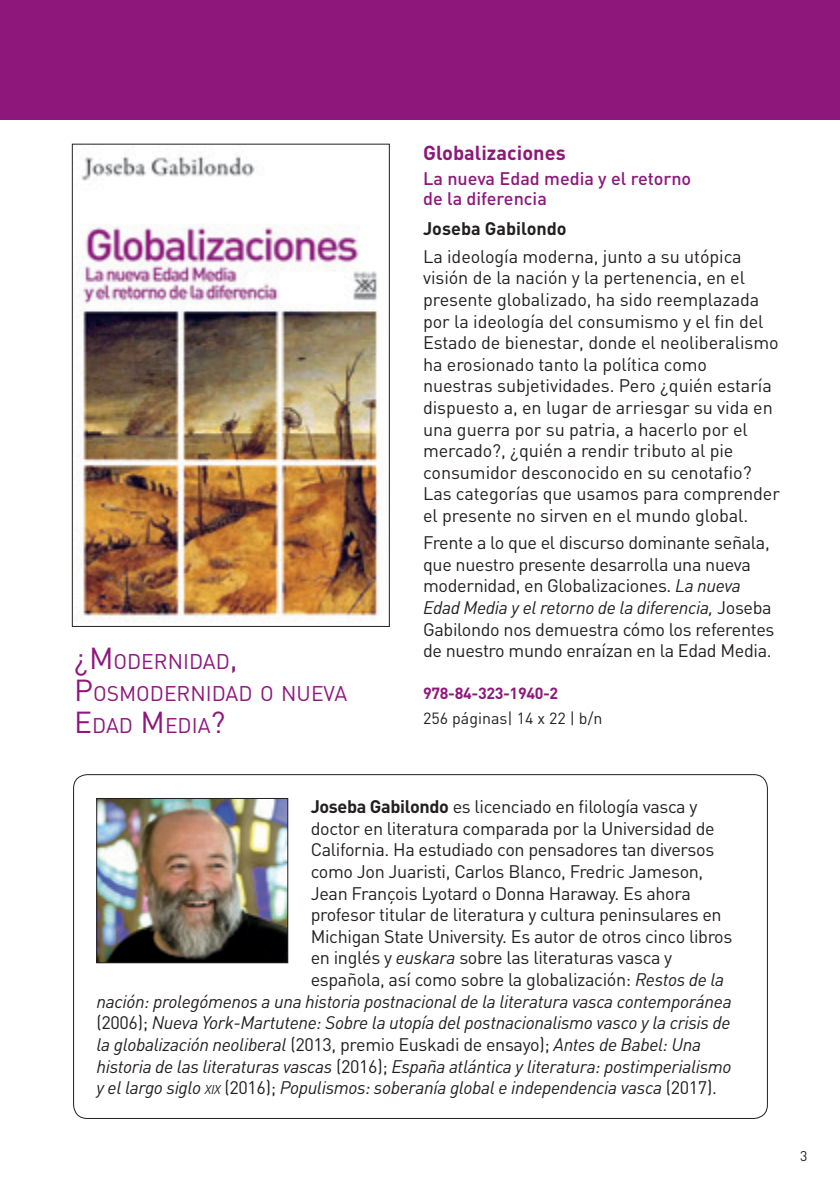
<style>
.page{position:relative;width:840px;height:1191px;background:#fff}
.page>*{position:absolute;margin:0;border:0;box-sizing:border-box;transform-origin:0 0}
.destacado{font:21px/32px "DIN";color:#8e177c}
.Titulo_libro{font:700 20px "DIN";color:#8e177c}
.Resumen_-_izquierda{font:18px/21.6px "DIN";letter-spacing:-.02em;color:#231f20}
.Resumen_-_izquierda-2{font:italic 18px "DIN";letter-spacing:-.02em;color:#231f20}
.subtítulo{font:500 18px/20px "DIN";color:#8e177c}
.autor{font:700 18px "DIN";color:#231f20}
.paginas_formato{font:16px "DIN";color:#231f20}
.isbn{font:700 16px "DIN";letter-spacing:-.02em;color:#8e177c}
.paginas_formato-2{font:14px "DIN";color:#231f20}
.s1{font-size:30px}
.s2{font-style:italic}
.s3{font-weight:700}
.s4{font-style:normal}
.s5{font-size:12.6px}
</style>
<div class="page">
<div style="left:0;top:0;width:839px;height:119px;background:#8e177c"></div>
<img style="left:74px;top:156px;width:305px;height:467px">
<div style="left:72px;top:144px;width:317px;height:482px;border:1px solid #231f20"></div>
<img style="left:98px;top:800px;width:188px;height:161px">
<div style="left:96px;top:798px;width:192px;height:165px;border:1px solid #231f20"></div>
<p class="destacado" style="left:74px;top:645px;width:274px"><span class="s1">¿M</span> ODERNIDAD<span class="s1">,<br>P</span>OSMODERNIDAD O NUEVA<br><span class="s1">E</span>DAD <span class="s1">M</span> EDIA<span class="s1">?</span></p>
<p class="Titulo_libro" style="left:423px;top:139px;width:144px">Globalizaciones</p>
<p class="subtítulo" style="left:423px;top:168px;width:269px">La nueva Edad media y el retorno de la diferencia</p>
<p class="autor" style="left:423px;top:217px;width:145px">Joseba Gabilondo</p>
<p class="Resumen_-_izquierda" style="left:423px;top:245px;width:358px">La ideología moderna, junto a su utópica visión de la nación y la pertenencia, en el presente globalizado, ha sido reemplazada por la ideología del consumismo y el fin del Estado de bienestar, donde el neoliberalismo ha erosionado tanto la política como nuestras subjetividades. Pero ¿quién estaría dispuesto a, en lugar de arriesgar su vida en una guerra por su patria, a hacerlo por el mercado?, ¿quién a rendir tributo al pie consumidor desconocido en su cenotafio?<br>Las categorías que usamos para comprender el presente no sirven en el mundo global.</p>
<p class="Resumen_-_izquierda" style="left:423px;top:531px;width:352px">Frente a lo que el discurso dominante señala, que nuestro presente desarrolla una nueva modernidad, en Globalizaciones. <span class="s2">La nueva Edad Media y el retorno de la diferencia,</span> Joseba Gabilondo nos demuestra cómo los referentes de nuestro mundo enraízan en la Edad Media.</p>
<p class="isbn" style="left:423px;top:683px;width:137px">978-84-323-1940-2</p>
<p class="paginas_formato" style="left:423px;top:708px;width:181px">256 páginas| 14 x 22 | b/n</p>
<p class="Resumen_-_izquierda" style="left:310px;top:795px;width:388px"><span class="s3">Joseba Gabilondo</span> es licenciado en filología vasca y</p>
<p class="Resumen_-_izquierda" style="left:310px;top:817px;width:405px">doctor en literatura comparada por la Universidad de</p>
<p class="Resumen_-_izquierda" style="left:310px;top:838px;width:405px">California. Ha estudiado con pensadores tan diversos</p>
<p class="Resumen_-_izquierda" style="left:310px;top:860px;width:394px">como Jon Juaristi, Carlos Blanco, Fredric Jameson,</p>
<p class="Resumen_-_izquierda" style="left:310px;top:882px;width:381px">Jean François Lyotard o Donna Haraway. Es ahora</p>
<p class="Resumen_-_izquierda" style="left:310px;top:903px;width:412px">profesor titular de literatura y cultura peninsulares en</p>
<p class="Resumen_-_izquierda" style="left:310px;top:925px;width:423px">Michigan State University. Es autor de otros cinco libros</p>
<p class="Resumen_-_izquierda" style="left:310px;top:946px;width:363px">en inglés y <span class="s2">euskara</span> sobre las literaturas vasca y</p>
<p class="Resumen_-_izquierda" style="left:310px;top:968px;width:415px">española, así como sobre la globalización: <span class="s2">Restos de la</span></p>
<p class="Resumen_-_izquierda-2" style="left:96px;top:990px;width:636px">nación: prolegómenos a una historia postnacional de la literatura vasca contemporánea</p>
<p class="Resumen_-_izquierda-2" style="left:96px;top:1011px;width:635px"><span class="s4">(2006);</span> Nueva York-Martutene: Sobre la utopía del postnacionalismo vasco y la crisis de</p>
<p class="Resumen_-_izquierda-2" style="left:96px;top:1033px;width:606px">la globalización neoliberal <span class="s4">(2013, premio Euskadi de ensayo);</span> Antes de Babel: Una</p>
<p class="Resumen_-_izquierda-2" style="left:96px;top:1054px;width:636px">historia de las literaturas vascas <span class="s4">(2016);</span> España atlántica y literatura: postimperialismo</p>
<p class="Resumen_-_izquierda-2" style="left:96px;top:1076px;width:621px">y el largo siglo <span class="s5">xix</span> <span class="s4">(2016);</span> Populismos: soberanía global e independencia vasca <span class="s4">(2017).</span></p>
<p class="paginas_formato-2" style="left:799px;top:1146px;width:9px">3</p>
</div>
